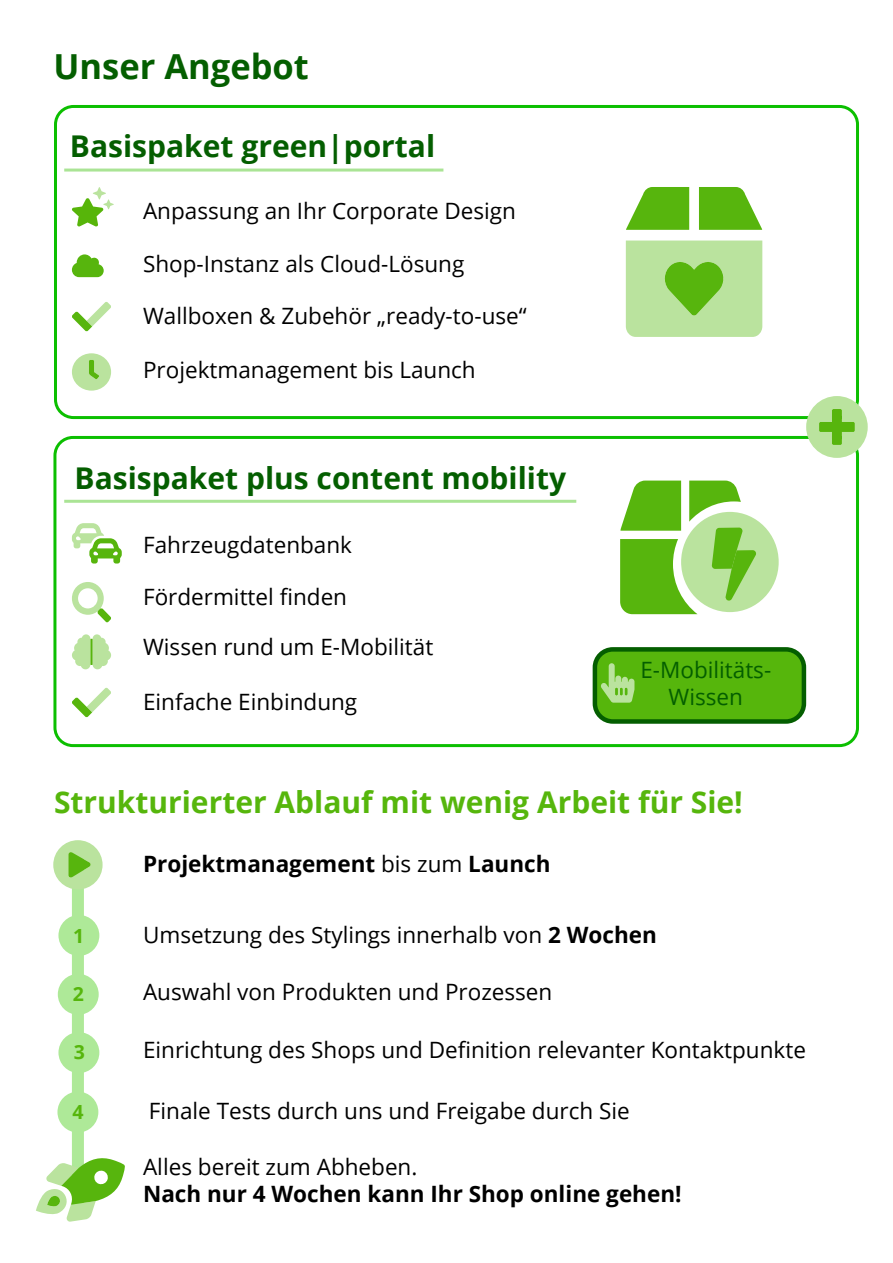
<style>
.page{position:relative;width:893px;height:1263px;background:#fff}
.page>*{position:absolute;margin:0;border:0;box-sizing:border-box;transform-origin:0 0}
.t1{font:700 34.5px "Open Sans";color:#045e00}
.t2{font:700 30px "Open Sans";color:#045e00}
.t3{font:700 30px "Open Sans";color:#56b60c}
.t4{font:22.5px "Open Sans";color:#000}
.t5{font:700 22.5px "Open Sans";color:#000}
.t6{font:22.5px/27px "Open Sans";color:#045e00;text-align:center}
.t7{font:700 19.5px "Open Sans";color:#56b60c}
.s1{font-weight:400}
.s2{font-weight:700}
</style>
<div class="page">
<svg style="left:626px;top:187px;width:136px;height:150px;background:#a3d77c"></svg>
<div style="left:54px;top:105px;width:805px;height:314px;border:3px solid #0cbf00;border-radius:18px"></div>
<div style="left:53px;top:436px;width:806px;height:311px;border:3px solid #0cbf00;border-radius:18px"></div>
<svg style="left:72px;top:187px;width:42px;height:40px"></svg>
<svg style="left:72px;top:254px;width:32px;height:23px"></svg>
<svg style="left:72px;top:302px;width:39px;height:29px"></svg>
<svg style="left:72px;top:688px;width:39px;height:29px"></svg>
<svg style="left:72px;top:353px;width:39px;height:38px"></svg>
<hr style="left:64px;top:169px;width:379px;height:3px;background:#aae495">
<hr style="left:64px;top:500px;width:512px;height:3px;background:#aae495">
<svg style="left:806px;top:396px;width:62px;height:62px"></svg>
<svg style="left:72px;top:523px;width:50px;height:40px"></svg>
<svg style="left:72px;top:582px;width:39px;height:40px"></svg>
<svg style="left:72px;top:634px;width:39px;height:35px"></svg>
<hr style="left:90px;top:639px;width:3px;height:26px;background:#57b50d">
<div style="left:72px;top:845px;width:12px;height:364px;background:#aee998"></div>
<svg style="left:36px;top:1158px;width:89px;height:64px"></svg>
<div style="left:58px;top:915px;width:41px;height:41px;background:#aee998;border-radius:50%"></div>
<div style="left:58px;top:974px;width:41px;height:41px;background:#aee998;border-radius:50%"></div>
<div style="left:58px;top:1032px;width:41px;height:41px;background:#aee998;border-radius:50%"></div>
<div style="left:57px;top:1091px;width:41px;height:41px;background:#aee998;border-radius:50%"></div>
<svg style="left:53px;top:840px;width:50px;height:49px"></svg>
<div style="left:595px;top:649px;width:209px;height:72px;background:#56b60c;border-radius:18px"></div>
<div style="left:593px;top:647px;width:213px;height:77px;border:4px solid #045e00;border-radius:18px"></div>
<div style="left:681px;top:512px;width:98px;height:100px;background:#bae39e;border-radius:50%"></div>
<svg style="left:620px;top:481px;width:136px;height:133px"></svg>
<svg style="left:601px;top:663px;width:33px;height:40px"></svg>
<h1 class="t1" style="left:53px;top:42px;width:257px">Unser Angebot</h1>
<h2 class="t2" style="left:70px;top:125px;width:367px">Basispaket green|portal</h2>
<p class="t4" style="left:143px;top:195px;width:374px">Anpassung an Ihr Corporate Design</p>
<p class="t4" style="left:143px;top:248px;width:323px">Shop-Instanz als Cloud-Lösung</p>
<p class="t4" style="left:143px;top:301px;width:385px">Wallboxen &amp; Zubehör „ready-to-use“</p>
<p class="t4" style="left:143px;top:355px;width:334px">Projektmanagement bis Launch</p>
<h2 class="t2" style="left:75px;top:457px;width:493px">Basispaket plus content mobility</h2>
<p class="t4" style="left:143px;top:529px;width:211px">Fahrzeugdatenbank</p>
<p class="t4" style="left:143px;top:581px;width:206px">Fördermittel finden</p>
<p class="t4" style="left:143px;top:631px;width:292px">Wissen rund um E-Mobilität</p>
<p class="t4" style="left:143px;top:686px;width:216px">Einfache Einbindung</p>
<p class="t6" style="left:640px;top:656px;width:132px">E-Mobilitäts-<br>Wissen</p>
<h2 class="t3" style="left:54px;top:781px;width:690px">Strukturierter Ablauf mit wenig Arbeit für Sie!</h2>
<p class="t5" style="left:143px;top:848px;width:409px">Projektmanagement <span class="s1">bis zum</span> Launch</p>
<p class="t7" style="left:73px;top:922px;width:13px">1</p>
<p class="t4" style="left:143px;top:919px;width:515px">Umsetzung des Stylings innerhalb von <span class="s2">2 Wochen</span></p>
<p class="t7" style="left:73px;top:980px;width:13px">2</p>
<p class="t4" style="left:143px;top:976px;width:411px">Auswahl von Produkten und Prozessen</p>
<p class="t7" style="left:74px;top:1038px;width:13px">3</p>
<p class="t7" style="left:72px;top:1098px;width:13px">4</p>
<p class="t4" style="left:143px;top:1035px;width:664px">Einrichtung des Shops und Definition relevanter Kontaktpunkte</p>
<p class="t4" style="left:149px;top:1095px;width:482px">Finale Tests durch uns und Freigabe durch Sie</p>
<p class="t4" style="left:143px;top:1152px;width:276px">Alles bereit zum Abheben.</p>
<p class="t5" style="left:143px;top:1178px;width:540px">Nach nur 4 Wochen kann Ihr Shop online gehen!</p>
</div>
